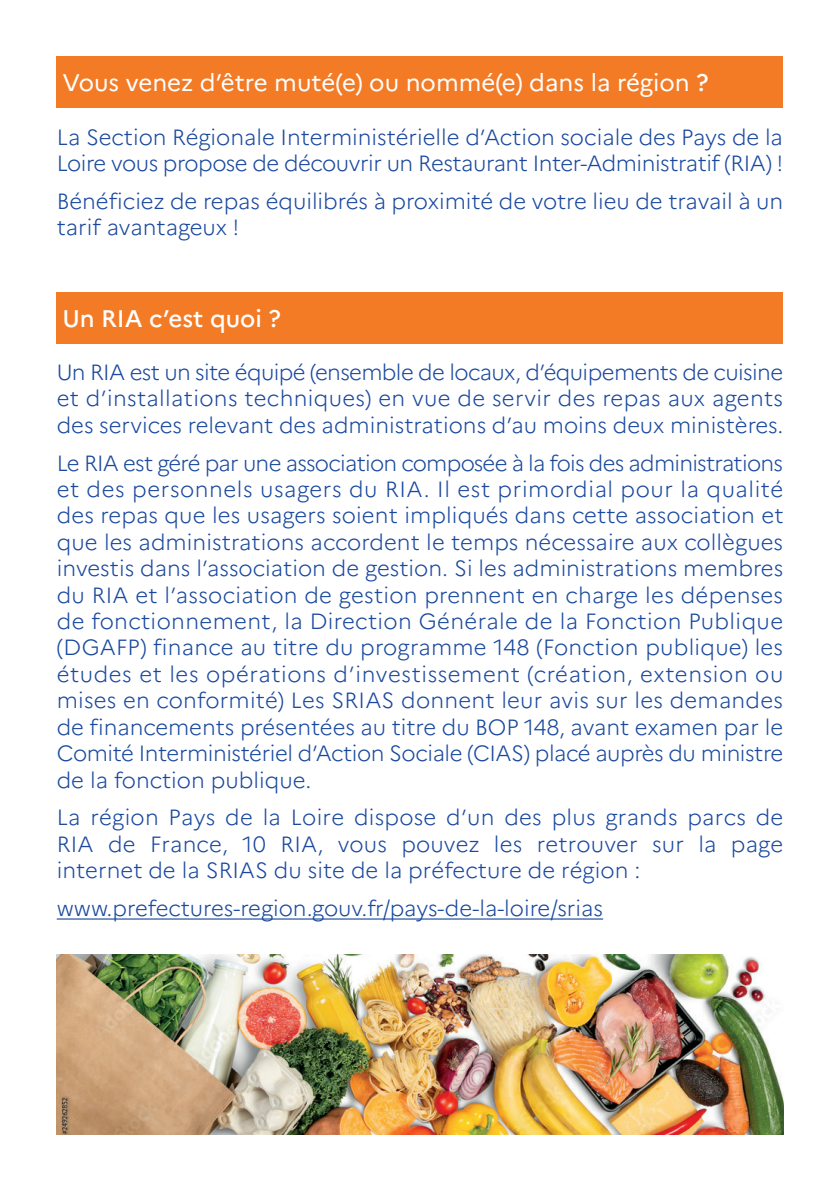
<style>
.page{position:relative;width:840px;height:1191px;background:#fff}
.page>*{position:absolute;margin:0;border:0;box-sizing:border-box;transform-origin:0 0}
.t1{font:24px "Marianne";color:#fff}
.t2{font:500 24px "Marianne";color:#fff}
.t3{font:300 22px/26.4px "Marianne";color:#19489e;text-align:justify}
.t4{font:300 22px/26.4px "Marianne";letter-spacing:-.02em;color:#19489e}
.s1{font-weight:500}
</style>
<div class="page">
<div style="left:57px;top:57px;width:725px;height:51px;background:#f47b25"></div>
<div style="left:57px;top:292px;width:725px;height:51px;background:#f47b25"></div>
<hr style="left:57px;top:918px;width:545px;height:1px;background:#19489e">
<img style="left:57px;top:954px;width:725px;height:180px">
<p class="t1" style="left:62px;top:68px;width:647px">Vous venez d’être muté(e) ou nommé(e) dans la région <span class="s1">?</span></p>
<p class="t4" style="left:57px;top:124px;width:727px">La Section Régionale Interministérielle d’Action sociale des Pays de la<br>Loire vous propose de découvrir un Restaurant Inter-Administratif (RIA) !</p>
<p class="t3" style="left:57px;top:188px;width:727px">Bénéficiez de repas équilibrés à proximité de votre lieu de travail à un tarif avantageux !</p>
<p class="t2" style="left:62px;top:303px;width:220px">Un RIA c’est quoi ?</p>
<p class="t3" style="left:57px;top:359px;width:727px">Un RIA est un site équipé (ensemble de locaux, d’équipements de cuisine et d’installations techniques) en vue de servir des repas aux agents des services relevant des administrations d’au moins deux ministères.</p>
<p class="t3" style="left:57px;top:449px;width:727px">Le RIA est géré par une association composée à la fois des administrations et des personnels usagers du RIA. Il est primordial pour la qualité des repas que les usagers soient impliqués dans cette association et que les administrations accordent le temps nécessaire aux collègues investis dans l’association de gestion. Si les administrations membres du RIA et l’association de gestion prennent en charge les dépenses de fonctionnement, la Direction Générale de la Fonction Publique (DGAFP) finance au titre du programme 148 (Fonction publique) les études et les opérations d’investissement (création, extension ou mises en conformité) Les SRIAS donnent leur avis sur les demandes de financements présentées au titre du BOP 148, avant examen par le Comité Interministériel d’Action Sociale (CIAS) placé auprès du ministre de la fonction publique.</p>
<p class="t3" style="left:57px;top:804px;width:727px">La région Pays de la Loire dispose d’un des plus grands parcs de RIA de France, 10 RIA, vous pouvez les retrouver sur la page internet de la SRIAS du site de la préfecture de région :</p>
<p class="t3" style="left:57px;top:894px;width:547px">www.prefectures-region.gouv.fr/pays-de-la-loire/srias</p>
</div>
